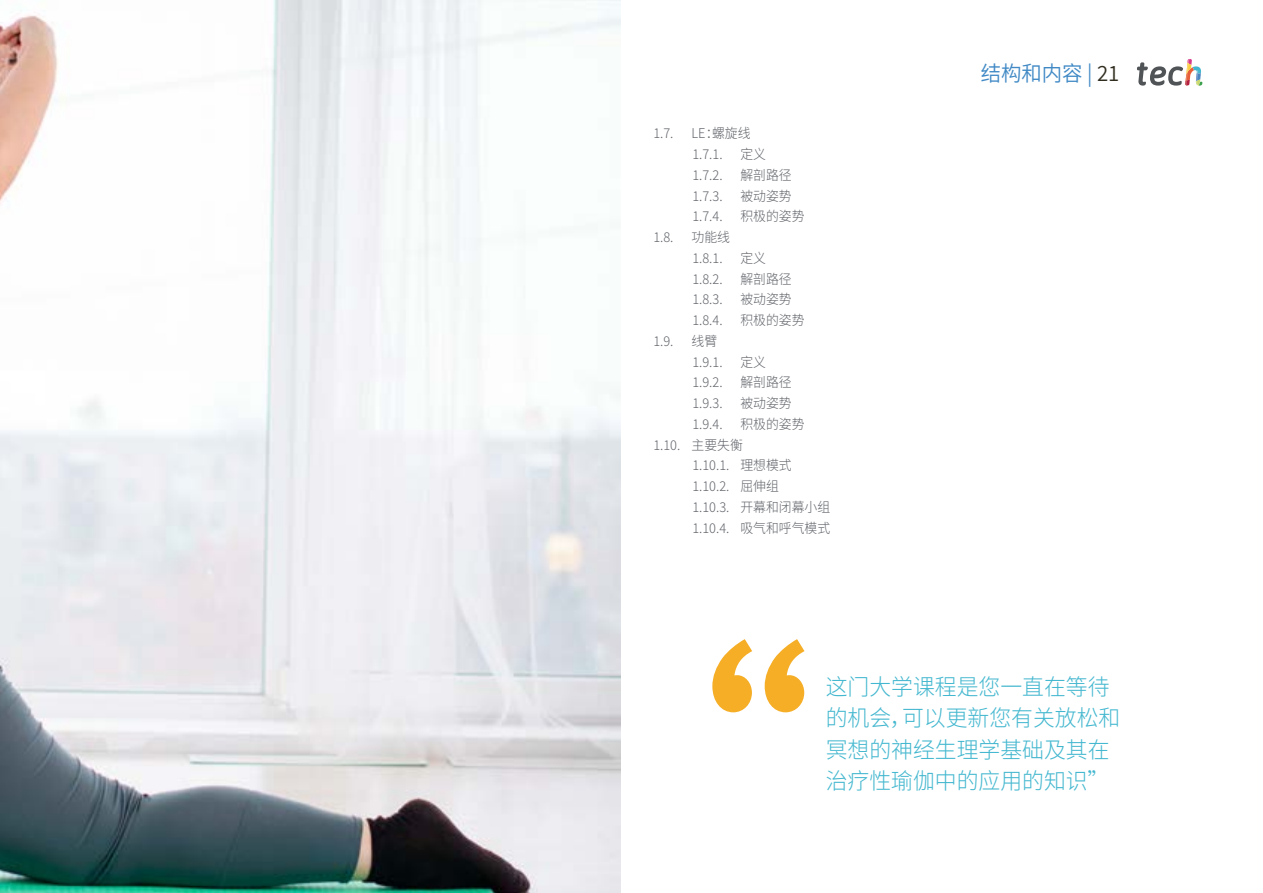
<style>
.page{position:relative;width:1263px;height:893px;background:#fff}
.page>*{position:absolute;margin:0;border:0;box-sizing:border-box;transform-origin:0 0}
.t1{font:300 22.5px/31.5px "Source Han Sans CN";color:#43b7cf}
.t2{font:21px "Source Han Sans CN";color:#4089c5}
.t3{font:300 13.5px/20.7px "Source Han Sans CN";color:#61646a;scale:.95 1}
.s1{color:#312e20}
</style>
<div class="page">
<img style="left:0;top:0;width:621px;height:893px">
<svg style="left:712px;top:639px;width:92px;height:73px"></svg>
<svg style="left:1137px;top:59px;width:65px;height:27px"></svg>
<p class="t3" style="left:653px;top:123px;width:23px">1.7.</p>
<p class="t3" style="left:692px;top:123px;width:64px">LE：螺旋线<br>1.7.1.</p>
<p class="t3" style="left:740px;top:144px;width:29px">定义</p>
<p class="t3" style="left:692px;top:165px;width:33px">1.7.2.</p>
<p class="t3" style="left:740px;top:165px;width:55px">解剖路径</p>
<p class="t3" style="left:692px;top:186px;width:33px">1.7.3.</p>
<p class="t3" style="left:740px;top:186px;width:55px">被动姿势</p>
<p class="t3" style="left:692px;top:206px;width:33px">1.7.4.</p>
<p class="t3" style="left:740px;top:206px;width:69px">积极的姿势</p>
<p class="t3" style="left:653px;top:227px;width:23px">1.8.</p>
<p class="t3" style="left:692px;top:227px;width:42px">功能线<br>1.8.1.</p>
<p class="t3" style="left:740px;top:248px;width:29px">定义</p>
<p class="t3" style="left:692px;top:269px;width:33px">1.8.2.</p>
<p class="t3" style="left:740px;top:269px;width:55px">解剖路径</p>
<p class="t3" style="left:692px;top:289px;width:33px">1.8.3.</p>
<p class="t3" style="left:740px;top:289px;width:55px">被动姿势</p>
<p class="t3" style="left:692px;top:310px;width:33px">1.8.4.</p>
<p class="t3" style="left:740px;top:310px;width:69px">积极的姿势</p>
<p class="t3" style="left:653px;top:331px;width:23px">1.9.</p>
<p class="t3" style="left:692px;top:331px;width:34px">线臂<br>1.9.1.</p>
<p class="t3" style="left:740px;top:352px;width:29px">定义</p>
<p class="t3" style="left:692px;top:372px;width:33px">1.9.2.</p>
<p class="t3" style="left:740px;top:372px;width:55px">解剖路径</p>
<p class="t3" style="left:692px;top:393px;width:33px">1.9.3.</p>
<p class="t3" style="left:740px;top:393px;width:55px">被动姿势</p>
<p class="t3" style="left:692px;top:414px;width:33px">1.9.4.</p>
<p class="t3" style="left:653px;top:414px;width:161px;text-indent:87px">积极的姿势<br>1.10. 主要失衡</p>
<p class="t3" style="left:692px;top:455px;width:147px">1.10.1. 理想模式<br>1.10.2. 屈伸组<br>1.10.3. 开幕和闭幕小组<br>1.10.4. 吸气和呼气模式</p>
<h2 class="t2" style="left:981px;top:61px;width:140px">结构和内容 | <span class="s1">21</span></h2>
<h1 class="t1" style="left:826px;top:671px;width:296px">这门大学课程是您一直在等待的机会，可以更新您有关放松和冥想的神经生理学基础及其在治疗性瑜伽中的应用的知识”</h1>
</div>
